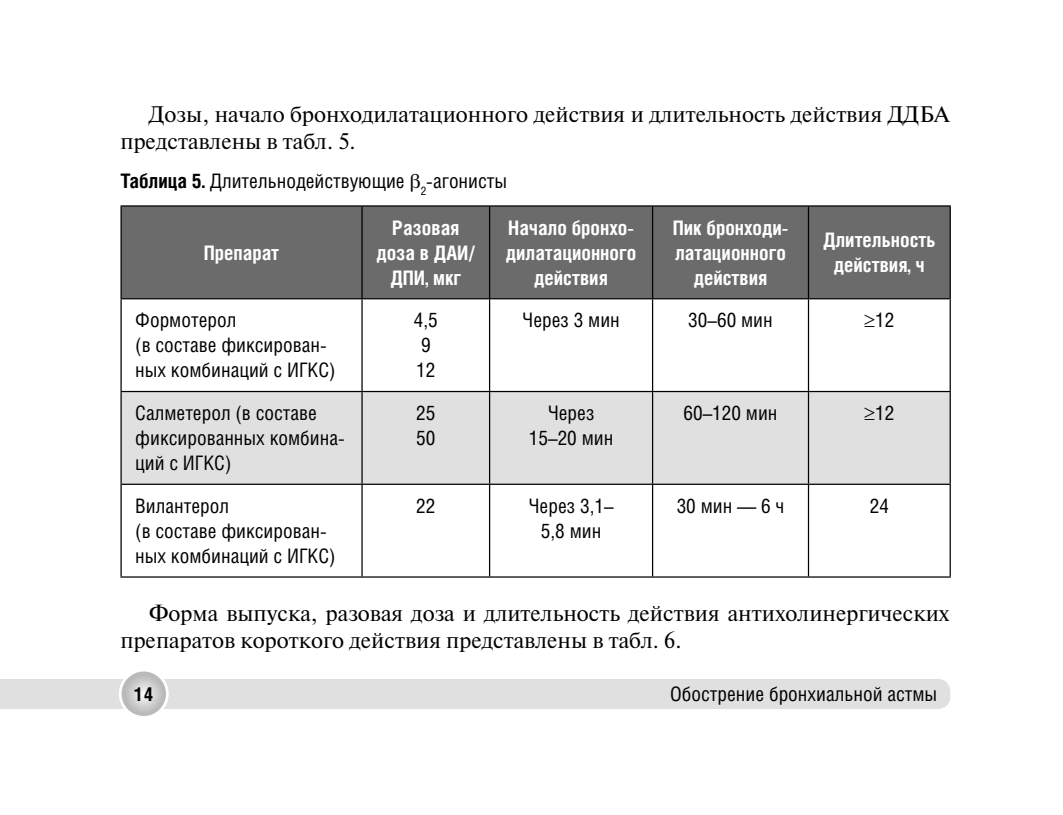
<style>
.page{position:relative;width:1063px;height:815px;background:#fff}
.page>*{position:absolute;margin:0;border:0;box-sizing:border-box;transform-origin:0 0}
.t1{font:22.5px/26.8px "Newton";color:#000}
.t2{font:20px/25px "Helios Cond";color:#000}
.t3{font:700 20px/25px "Helios Cond";color:#fff;text-align:center}
.t4{font:700 19.25px "Helios Cond";color:#000}
.s1{font-weight:700}
.s2{font-family:"Newton"}
</style>
<div class="page">
<div style="left:0;top:679px;width:950px;height:30px;background:#e0e0e0"></div>
<svg style="left:120px;top:670px;width:47px;height:47px"></svg>
<div style="left:119px;top:669px;width:50px;height:50px;border:3px solid #fff;border-radius:50%"></div>
<div style="left:122px;top:207px;width:828px;height:91px;background:#6b6b6b"></div>
<div style="left:122px;top:392px;width:828px;height:92px;background:#e0e0e0"></div>
<hr style="left:120px;top:205px;width:831px;height:2px;background:#000">
<hr style="left:120px;top:298px;width:831px;height:1px;background:#000">
<hr style="left:120px;top:391px;width:831px;height:1px;background:#000">
<hr style="left:120px;top:484px;width:831px;height:1px;background:#000">
<hr style="left:120px;top:576px;width:831px;height:2px;background:#000">
<hr style="left:120px;top:207px;width:2px;height:91px;background:#000">
<hr style="left:120px;top:299px;width:2px;height:92px;background:#000">
<hr style="left:120px;top:392px;width:2px;height:92px;background:#000">
<hr style="left:120px;top:485px;width:2px;height:91px;background:#000">
<hr style="left:361px;top:207px;width:2px;height:91px;background:#000">
<hr style="left:489px;top:207px;width:1px;height:91px;background:#000">
<hr style="left:652px;top:207px;width:1px;height:91px;background:#000">
<hr style="left:808px;top:207px;width:1px;height:91px;background:#000">
<hr style="left:950px;top:207px;width:1px;height:91px;background:#000">
<hr style="left:361px;top:299px;width:2px;height:92px;background:#000">
<hr style="left:489px;top:299px;width:1px;height:92px;background:#000">
<hr style="left:652px;top:299px;width:1px;height:92px;background:#000">
<hr style="left:808px;top:299px;width:1px;height:92px;background:#000">
<hr style="left:950px;top:299px;width:1px;height:92px;background:#000">
<hr style="left:361px;top:392px;width:2px;height:92px;background:#000">
<hr style="left:489px;top:392px;width:1px;height:92px;background:#000">
<hr style="left:652px;top:392px;width:1px;height:92px;background:#000">
<hr style="left:808px;top:392px;width:1px;height:92px;background:#000">
<hr style="left:950px;top:392px;width:1px;height:92px;background:#000">
<hr style="left:361px;top:485px;width:2px;height:91px;background:#000">
<hr style="left:489px;top:485px;width:1px;height:91px;background:#000">
<hr style="left:652px;top:485px;width:1px;height:91px;background:#000">
<hr style="left:808px;top:485px;width:1px;height:91px;background:#000">
<hr style="left:950px;top:485px;width:1px;height:91px;background:#000">
<svg style="left:865px;top:408px;width:10px;height:12px"></svg>
<p class="t1" style="left:120px;top:103px;width:831px;text-indent:28px">Дозы, начало бронходилатационного действия и длительность действия ДДБА представлены в табл. 5.</p>
<p class="t2" style="left:120px;top:170px;width:388px"><span class="s1">Таблица 5.</span> Длительнодействующие <span class="s2">β</span><sub>2</sub>-агонисты</p>
<p class="t3" style="left:204px;top:242px;width:77px">Препарат</p>
<p class="t3" style="left:376px;top:217px;width:100px">Разовая доза в ДАИ/<br>ДПИ, мкг</p>
<p class="t3" style="left:506px;top:217px;width:132px">Начало бронхо&shy;ди ла та ционного действия</p>
<p class="t3" style="left:673px;top:217px;width:117px">Пик бронхо ди&shy;ла та ционного действия</p>
<p class="t3" style="left:823px;top:229px;width:114px">Длительность действия, ч</p>
<p class="t2" style="left:135px;top:309px;width:202px">Формотерол<br>(в составе фиксирован&shy;ных комбинаций с ИГКС)</p>
<p class="t2" style="left:414px;top:309px;width:25px">4,5<br>9<br>12</p>
<p class="t2" style="left:522px;top:309px;width:99px">Через 3 мин</p>
<p class="t2" style="left:688px;top:309px;width:86px">30–60 мин</p>
<p class="t2" style="left:875px;top:309px;width:21px">12</p>
<p class="t2" style="left:135px;top:402px;width:211px">Салметерол (в составе фиксированных комбина&shy;ций с ИГКС)</p>
<p class="t2" style="left:416px;top:402px;width:21px">25<br>50</p>
<p class="t2" style="left:529px;top:402px;width:86px;text-align:center">Через<br>15–20 мин</p>
<p class="t2" style="left:684px;top:402px;width:96px">60–120 мин</p>
<p class="t2" style="left:875px;top:402px;width:21px">12</p>
<p class="t2" style="left:135px;top:495px;width:202px">Вилантерол<br>(в составе фиксирован&shy;ных комбинаций с ИГКС)</p>
<p class="t2" style="left:416px;top:495px;width:21px">22</p>
<p class="t2" style="left:529px;top:495px;width:87px;text-align:center">Через 3,1–<br>5,8 мин</p>
<p class="t2" style="left:677px;top:495px;width:109px">30 мин — 6 ч</p>
<p class="t2" style="left:870px;top:495px;width:21px">24</p>
<p class="t1" style="left:120px;top:602px;width:831px;text-indent:28px">Форма выпуска, разовая доза и длительность действия антихолинергических препаратов короткого действия представлены в табл. 6.</p>
<p class="t4" style="left:134px;top:687px;width:21px">14</p>
<p class="t2" style="left:670px;top:683px;width:268px">Обострение бронхиальной астмы</p>
</div>
